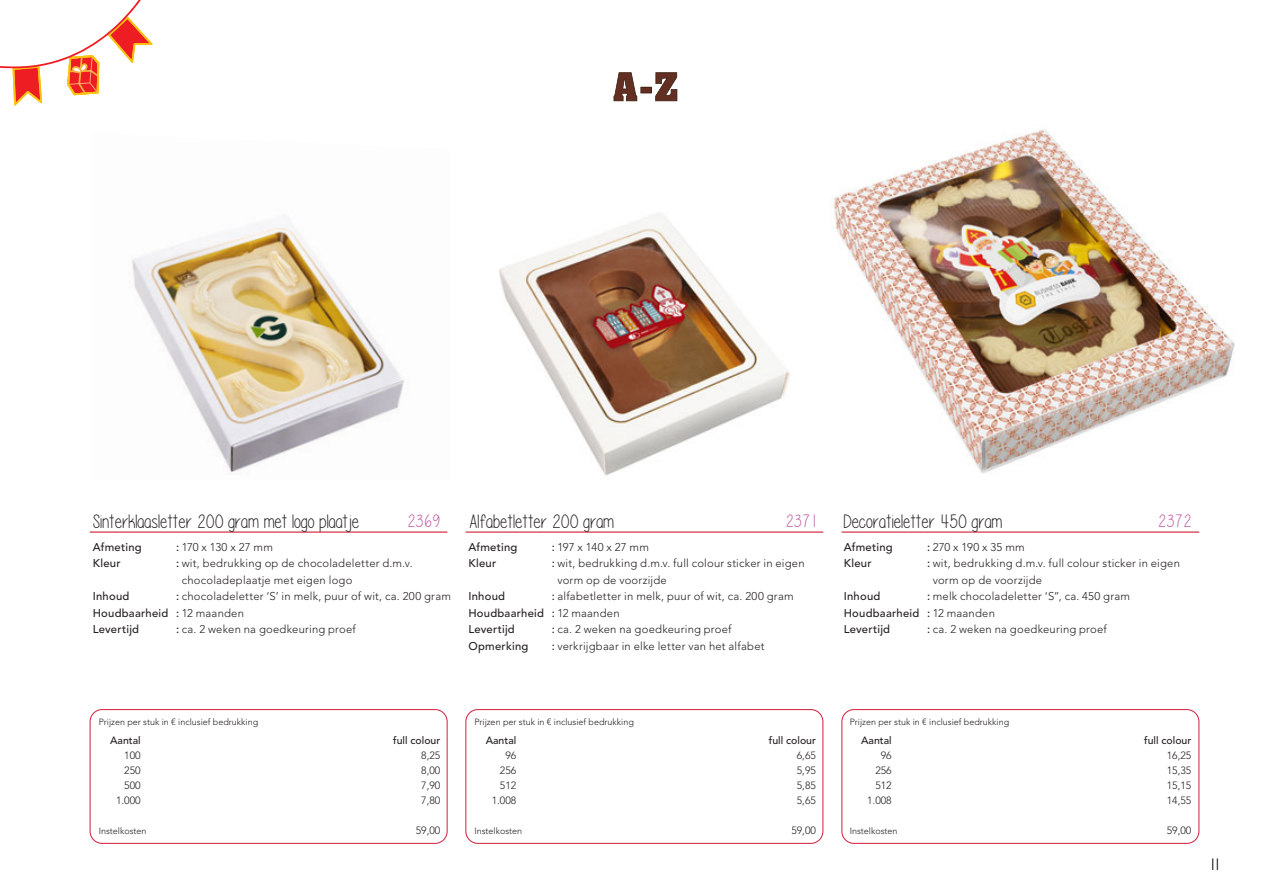
<style>
.page{position:relative;width:1263px;height:893px;background:#fff}
.page>*{position:absolute;margin:0;border:0;box-sizing:border-box;transform-origin:0 0}
.Naam{font:19.5px "Please write me a song";color:#231f20}
.Nummer{font:18px "Please write me a song";letter-spacing:.03em;color:#be529f}
.t1{font:16.5px "Please write me a song";color:#231f20}
.Omschrijving{font:300 11.25px/16.5px "Avenir LT Std";letter-spacing:.02em;color:#231f20}
.Afmeting{font:500 11.25px "Avenir LT Std";letter-spacing:.02em;color:#231f20}
.Omschrijving-2{font:500 11.25px "Avenir LT Std";letter-spacing:.02em;color:#231f20}
.Prijzen{font:300 10.5px "Avenir LT Std";color:#231f20}
.Prijzen-2{font:500 10.5px "Avenir LT Std";color:#231f20}
.Per_stuk{font:300 9px "Avenir LT Std";color:#231f20}
.Prijzen-3{font:300 9px "Avenir LT Std";color:#231f20}
.s1{font-weight:500}
.s2{font-weight:300}
</style>
<div class="page">
<img style="left:132px;top:215px;width:272px;height:259px">
<img style="left:499px;top:213px;width:291px;height:263px">
<img style="left:832px;top:129px;width:403px;height:345px">
<svg style="left:0;top:0;width:153px;height:106px"></svg>
<div style="left:841px;top:709px;width:358px;height:135px;border:1px solid #d01e39;border-radius:12px"></div>
<div style="left:466px;top:709px;width:357px;height:135px;border:1px solid #d01e39;border-radius:12px"></div>
<div style="left:90px;top:709px;width:357px;height:135px;border:1px solid #d01e39;border-radius:12px"></div>
<hr style="left:841px;top:531px;width:358px;height:2px;background:#d01e39">
<hr style="left:466px;top:531px;width:357px;height:2px;background:#d01e39">
<hr style="left:90px;top:531px;width:357px;height:2px;background:#d01e39">
<svg style="left:613px;top:72px;width:64px;height:29px"></svg>
<p class="Naam" style="left:93px;top:511px;width:268px">Sinterklaasletter 200 gram met logo plaatje</p>
<p class="Naam" style="left:468px;top:511px;width:148px">Alfabetletter 200 gram</p>
<p class="Nummer" style="left:407px;top:512px;width:34px">2369</p>
<p class="Nummer" style="left:786px;top:512px;width:32px">2371</p>
<p class="Nummer" style="left:1158px;top:512px;width:35px">2372</p>
<p class="Naam" style="left:844px;top:511px;width:161px">Decoratieletter 450 gram</p>
<p class="Afmeting" style="left:93px;top:540px;width:51px">Afmeting</p>
<p class="Afmeting" style="left:93px;top:557px;width:29px">Kleur</p>
<p class="Afmeting" style="left:93px;top:590px;width:38px">Inhoud</p>
<p class="Afmeting" style="left:93px;top:623px;width:48px">Levertijd</p>
<p class="Omschrijving" style="left:176px;top:539px;width:98px"><span class="s1">:</span> 170 x 130 x 27 mm</p>
<p class="Omschrijving" style="left:182px;top:555px;width:232px;text-indent:-6px"><span class="s1">:</span> wit, bedrukking op de chocoladeletter d.m.v. chocoladeplaatje met eigen logo</p>
<p class="Omschrijving" style="left:176px;top:588px;width:276px"><span class="s1">:</span> chocoladeletter ‘S’ in melk, puur of wit, ca. 200 gram</p>
<p class="Omschrijving-2" style="left:93px;top:606px;width:153px">Houdbaarheid : <span class="s2">12 maanden</span></p>
<p class="Omschrijving" style="left:176px;top:621px;width:181px"><span class="s1">:</span> ca. 2 weken na goedkeuring proef</p>
<p class="Afmeting" style="left:468px;top:540px;width:51px">Afmeting</p>
<p class="Afmeting" style="left:468px;top:557px;width:29px">Kleur</p>
<p class="Afmeting" style="left:468px;top:590px;width:38px">Inhoud</p>
<p class="Afmeting" style="left:468px;top:623px;width:48px">Levertijd</p>
<p class="Afmeting" style="left:468px;top:639px;width:62px">Opmerking</p>
<p class="Omschrijving" style="left:552px;top:539px;width:99px"><span class="s1">:</span> 197 x 140 x 27 mm</p>
<p class="Omschrijving" style="left:552px;top:555px;width:254px"><span class="s1">:</span> wit, bedrukking d.m.v. full colour sticker in eigen</p>
<p class="Omschrijving" style="left:557px;top:572px;width:111px">vorm op de voorzijde</p>
<p class="Omschrijving" style="left:552px;top:588px;width:243px"><span class="s1">:</span> alfabetletter in melk, puur of wit, ca. 200 gram</p>
<p class="Omschrijving-2" style="left:468px;top:606px;width:153px">Houdbaarheid : <span class="s2">12 maanden</span></p>
<p class="Omschrijving" style="left:552px;top:621px;width:181px"><span class="s1">:</span> ca. 2 weken na goedkeuring proef</p>
<p class="Omschrijving" style="left:552px;top:638px;width:214px"><span class="s1">:</span> verkrijgbaar in elke letter van het alfabet</p>
<p class="Afmeting" style="left:844px;top:540px;width:51px">Afmeting</p>
<p class="Afmeting" style="left:844px;top:557px;width:29px">Kleur</p>
<p class="Afmeting" style="left:844px;top:590px;width:38px">Inhoud</p>
<p class="Afmeting" style="left:844px;top:623px;width:48px">Levertijd</p>
<p class="Omschrijving" style="left:927px;top:539px;width:99px"><span class="s1">:</span> 270 x 190 x 35 mm</p>
<p class="Omschrijving" style="left:933px;top:555px;width:249px;text-indent:-5px"><span class="s1">:</span> wit, bedrukking d.m.v. full colour sticker in eigen vorm op de voorzijde</p>
<p class="Omschrijving" style="left:927px;top:588px;width:204px"><span class="s1">:</span> melk chocoladeletter ‘S”, ca. 450 gram</p>
<p class="Omschrijving-2" style="left:844px;top:606px;width:153px">Houdbaarheid : <span class="s2">12 maanden</span></p>
<p class="Omschrijving" style="left:927px;top:621px;width:181px"><span class="s1">:</span> ca. 2 weken na goedkeuring proef</p>
<p class="Per_stuk" style="left:99px;top:717px;width:161px">Prijzen per stuk in € inclusief bedrukking</p>
<p class="Per_stuk" style="left:474px;top:717px;width:161px">Prijzen per stuk in € inclusief bedrukking</p>
<p class="Per_stuk" style="left:850px;top:717px;width:161px">Prijzen per stuk in € inclusief bedrukking</p>
<p class="Prijzen-2" style="left:110px;top:734px;width:32px">Aantal</p>
<p class="Prijzen-2" style="left:393px;top:734px;width:49px">full colour</p>
<p class="Prijzen-2" style="left:486px;top:734px;width:32px">Aantal</p>
<p class="Prijzen-2" style="left:769px;top:734px;width:49px">full colour</p>
<p class="Prijzen-2" style="left:861px;top:734px;width:32px">Aantal</p>
<p class="Prijzen-2" style="left:1144px;top:734px;width:49px">full colour</p>
<p class="Prijzen" style="left:124px;top:749px;width:18px">100</p>
<p class="Prijzen" style="left:421px;top:749px;width:21px">8,25</p>
<p class="Prijzen" style="left:124px;top:764px;width:18px">250</p>
<p class="Prijzen" style="left:421px;top:764px;width:21px">8,00</p>
<p class="Prijzen" style="left:124px;top:779px;width:18px">500</p>
<p class="Prijzen" style="left:421px;top:779px;width:21px">7,90</p>
<p class="Prijzen" style="left:116px;top:794px;width:26px">1.000</p>
<p class="Prijzen" style="left:421px;top:794px;width:21px">7,80</p>
<p class="Prijzen" style="left:416px;top:824px;width:26px">59,00</p>
<p class="Per_stuk" style="left:99px;top:825px;width:49px">Instelkosten</p>
<p class="Prijzen" style="left:505px;top:749px;width:12px">96</p>
<p class="Prijzen" style="left:797px;top:749px;width:21px">6,65</p>
<p class="Prijzen" style="left:500px;top:764px;width:18px">256</p>
<p class="Prijzen" style="left:797px;top:764px;width:21px">5,95</p>
<p class="Prijzen" style="left:500px;top:779px;width:18px">512</p>
<p class="Prijzen" style="left:797px;top:779px;width:21px">5,85</p>
<p class="Prijzen" style="left:492px;top:794px;width:26px">1.008</p>
<p class="Prijzen" style="left:797px;top:794px;width:21px">5,65</p>
<p class="Prijzen" style="left:791px;top:824px;width:26px">59,00</p>
<p class="Prijzen-3" style="left:474px;top:825px;width:49px">Instelkosten</p>
<p class="Prijzen" style="left:881px;top:749px;width:12px">96</p>
<p class="Prijzen" style="left:1167px;top:749px;width:26px">16,25</p>
<p class="Prijzen" style="left:875px;top:764px;width:18px">256</p>
<p class="Prijzen" style="left:1167px;top:764px;width:26px">15,35</p>
<p class="Prijzen" style="left:875px;top:779px;width:18px">512</p>
<p class="Prijzen" style="left:1167px;top:779px;width:26px">15,15</p>
<p class="Prijzen" style="left:867px;top:794px;width:26px">1.008</p>
<p class="Prijzen" style="left:1167px;top:794px;width:26px">14,55</p>
<p class="Prijzen" style="left:1167px;top:824px;width:26px">59,00</p>
<p class="Prijzen-3" style="left:850px;top:825px;width:49px">Instelkosten</p>
<h3 class="t1" style="left:1209px;top:856px;width:11px">11</h3>
</div>
